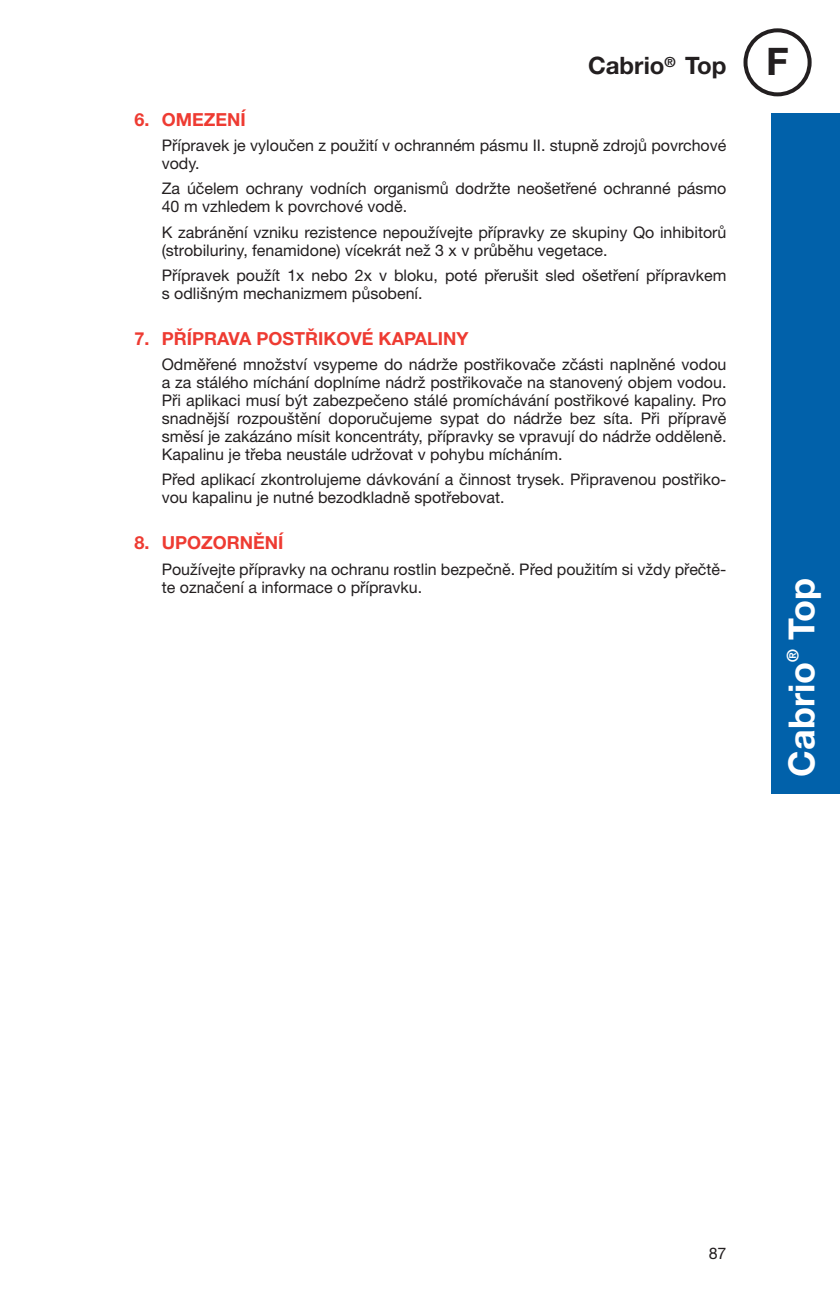
<style>
.page{position:relative;width:840px;height:1304px;background:#fff}
.page>*{position:absolute;margin:0;border:0;box-sizing:border-box;transform-origin:0 0}
.t1{font:700 36px "Helvetica Neue LT Pro";color:#fff}
.t2{font:700 24px "Helvetica Neue LT Pro";color:#231f20}
.t3{font:700 18px "Helvetica Neue LT Pro";color:#ee3b32}
.t4{font:16px/18px "Helvetica Neue LT Pro";color:#231f20}
.t5{font:700 16px "Helvetica Neue LT Pro";color:#fff}
.s1{font-size:38px}
</style>
<div class="page">
<div style="left:771px;top:113px;width:68px;height:681px;background:#0161aa"></div>
<div style="left:743px;top:28px;width:68px;height:68px;border:4px solid #231f20;border-radius:50%"></div>
<h2 class="t2" style="left:587px;top:50px;width:202px">CABRIO<sup>®</sup> TOP <span class="s1">F</span></h2>
<p class="t3" style="left:134px;top:108px;width:54px">6. OMEZENÍ</p>
<p class="t4" style="left:162px;top:136px;width:566px">Přípravek je vyloučen z použití v ochranném pásmu II. stupně zdrojů povrchové vody.</p>
<p class="t4" style="left:162px;top:179px;width:566px">Za účelem ochrany vodních organismů dodržte neošetřené ochranné pásmo<br>40 m vzhledem k povrchové vodě.</p>
<p class="t4" style="left:162px;top:222px;width:566px">K zabránění vzniku rezistence nepoužívejte přípravky ze skupiny Qo inhibitorů (strobiluriny, fenamidone) vícekrát než 3 x v průběhu vegetace.</p>
<p class="t4" style="left:162px;top:266px;width:566px">Přípravek použít 1x nebo 2x v bloku, poté přerušit sled ošetření přípravkem s odlišným mechanizmem působení.</p>
<p class="t3" style="left:134px;top:327px;width:52px">7. PŘÍPRAVA</p>
<p class="t3" style="left:256px;top:327px;width:13px">POSTŘIKOVÉ</p>
<p class="t3" style="left:378px;top:327px;width:13px">KAPALINY</p>
<p class="t4" style="left:162px;top:355px;width:566px;text-align:justify">Odměřené množství vsypeme do nádrže postřikovače zčásti naplněné vodou a za stálého míchání doplníme nádrž postřikovače na stanovený objem vodou.<br>Při aplikaci musí být zabezpečeno stálé promíchávání postřikové kapaliny. Pro snadnější rozpouštění doporučujeme sypat do nádrže bez síta. Při přípravě směsí je zakázáno mísit koncentráty, přípravky se vpravují do nádrže odděleně.<br>Kapalinu je třeba neustále udržovat v pohybu mícháním.</p>
<p class="t4" style="left:162px;top:470px;width:566px">Před aplikací zkontrolujeme dávkování a činnost trysek. Připravenou postřiko&shy;vou kapalinu je nutné bezodkladně spotřebovat.</p>
<p class="t3" style="left:134px;top:532px;width:41px">8. UPOZORNĚNÍ</p>
<p class="t4" style="left:162px;top:559px;width:566px">Používejte přípravky na ochranu rostlin bezpečně. Před použitím si vždy přečtě&shy;te označení a informace o přípravku.</p>
<h1 class="t1" style="left:778px;top:639px;width:63px;rotate:-90deg">TOP</h1>
<p class="t5" style="left:782px;top:662px;width:14px;rotate:-90deg">®</p>
<h1 class="t1" style="left:778px;top:777px;width:116px;rotate:-90deg">CABRIO</h1>
<p class="t4" style="left:708px;top:1244px;width:19px">87</p>
</div>
